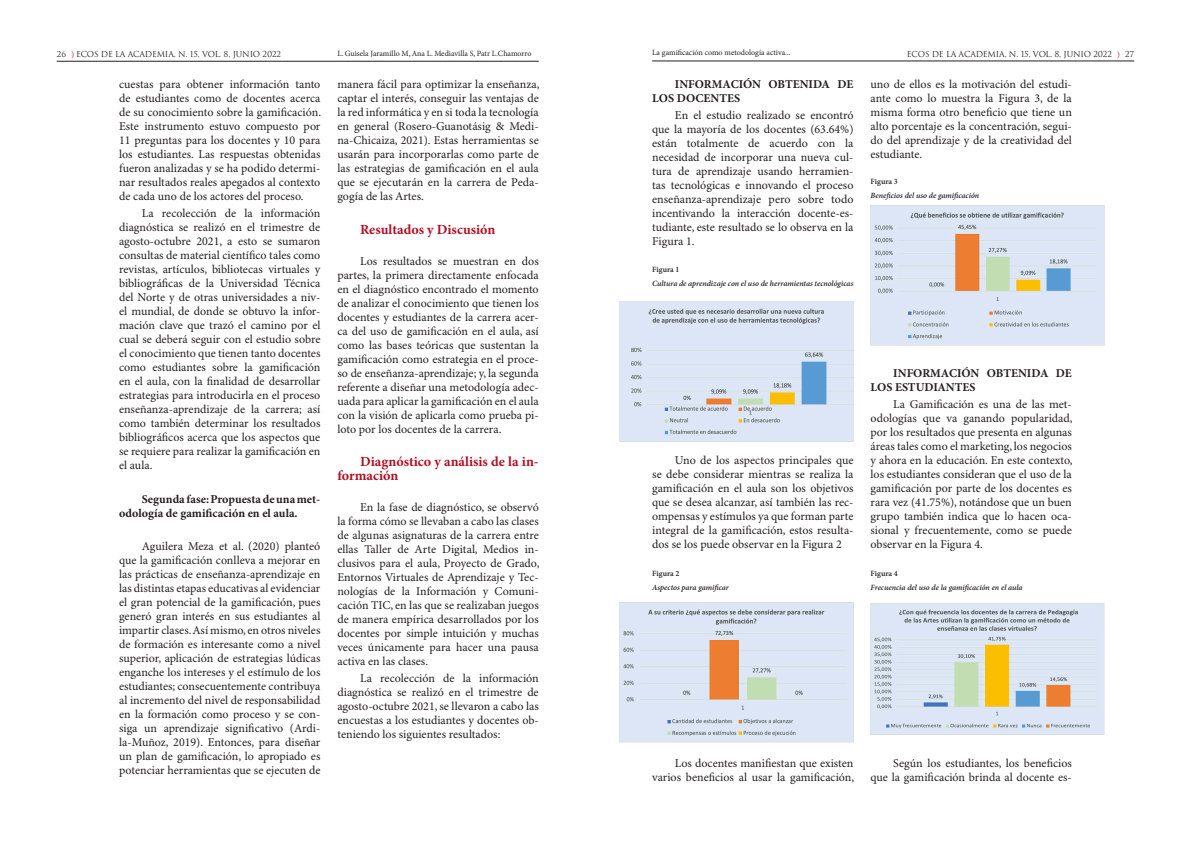
<style>
.page{position:relative;width:1191px;height:842px;background:#fff}
.page>*{position:absolute;margin:0;border:0;box-sizing:border-box;transform-origin:0 0}
.Body_Text{font:700 14px/14px "Minion Pro";color:#af1023}
.Body_Text-2{font:12px/14px "Minion Pro";letter-spacing:-.01em;color:#231f20;text-align:justify}
.Body_Text-3{font:700 12px/14px "Minion Pro";color:#231f20}
.tablas{font:italic 600 8px "Minion Pro";letter-spacing:-.005em;color:#231f20}
.Body_Text-4{font:8px "Minion Pro";letter-spacing:-.015em;color:#231f20}
.t1{font:8px "Trajan";letter-spacing:-.02em;color:#231f20}
.tablas-2{font:600 8px "Minion Pro";color:#231f20}
.s1{font-family:"Minion Pro";color:#af1023}
</style>
<div class="page">
<hr style="left:652px;top:61px;width:482px;height:1px;background:#231f20">
<hr style="left:57px;top:61px;width:482px;height:1px;background:#231f20">
<img style="left:619px;top:301px;width:234px;height:140px">
<img style="left:619px;top:602px;width:234px;height:140px">
<img style="left:870px;top:205px;width:235px;height:140px">
<img style="left:870px;top:604px;width:235px;height:130px">
<p class="Body_Text-4" style="left:652px;top:48px;width:140px">La gamificación como metodología activa...</p>
<p class="t1" style="left:57px;top:49px;width:226px">26 <span class="s1">)</span> ECOS DE LA ACADEMIA, N. 15, VOL. 8, JUNIO 2022</p>
<p class="t1" style="left:907px;top:49px;width:229px">ECOS DE LA ACADEMIA, N. 15, VOL. 8, JUNIO 2022 <span class="s1">)</span> 27</p>
<p class="Body_Text-3" style="left:652px;top:78px;width:203px;text-indent:23px">INFORMACIÓN OBTENIDA DE<br>LOS DOCENTES</p>
<p class="Body_Text-2" style="left:652px;top:109px;width:203px;text-indent:23px">En el estudio realizado se encontró que la mayoría de los docentes (63.64%) están totalmente de acuerdo con la necesidad de incorporar una nueva cul&shy;tura de aprendizaje usando herramien&shy;tas tecnológicas e innovando el proceso enseñanza-aprendizaje pero sobre todo incentivando la interacción docente-es&shy;tudiante, este resultado se lo observa en la Figura 1.</p>
<p class="Body_Text-4" style="left:337px;top:49px;width:195px">L. Guisela Jaramillo M, Ana L. Mediavilla S, Patr L.Chamorro</p>
<p class="Body_Text-2" style="left:119px;top:78px;width:203px">cuestas para obtener información tanto de estudiantes como de docentes acerca de su conocimiento sobre la gamificación.<br>Este instrumento estuvo compuesto por 11 preguntas para los docentes y 10 para los estudiantes. Las respuestas obtenidas fueron analizadas y se ha podido determi&shy;nar resultados reales apegados al contexto de cada uno de los actores del proceso.</p>
<p class="Body_Text-2" style="left:119px;top:207px;width:203px;text-indent:23px">La recolección de la información diagnóstica se realizó en el trimestre de agosto-octubre 2021, a esto se sumaron consultas de material científico tales como revistas, artículos, bibliotecas virtuales y bibliográficas de la Universidad Técnica del Norte y de otras universidades a niv&shy;el mundial, de donde se obtuvo la infor&shy;mación clave que trazó el camino por el cual se deberá seguir con el estudio sobre el conocimiento que tienen tanto docentes como estudiantes sobre la gamificación en el aula, con la finalidad de desarrollar estrategias para introducirla en el proceso enseñanza-aprendizaje de la carrera; así como también determinar los resultados bibliográficos acerca que los aspectos que se requiere para realizar la gamificación en el aula.</p>
<p class="Body_Text-3" style="left:119px;top:492px;width:203px;text-indent:23px">Segunda fase: Propuesta de una met&shy;odología de gamificación en el aula.</p>
<p class="Body_Text-2" style="left:119px;top:540px;width:203px;text-indent:23px">Aguilera Meza et al. (2020) planteó que la gamificación conlleva a mejorar en las prácticas de enseñanza-aprendizaje en las distintas etapas educativas al evidenciar el gran potencial de la gamificación, pues generó gran interés en sus estudiantes al impartir clases. Así mismo, en otros niveles de formación es interesante como a nivel superior, aplicación de estrategias lúdicas enganche los intereses y el estímulo de los estudiantes; consecuentemente contribuya al incremento del nivel de responsabilidad en la formación como proceso y se con&shy;siga un aprendizaje significativo (Ardi&shy;la-Muñoz, 2019). Entonces, para diseñar un plan de gamificación, lo apropiado es potenciar herramientas que se ejecuten de</p>
<p class="Body_Text-2" style="left:337px;top:78px;width:203px">manera fácil para optimizar la enseñanza, captar el interés, conseguir las ventajas de la red informática y en si toda la tecnología en general (Rosero-Guanotásig &amp; Medi&shy;na-Chicaiza, 2021). Estas herramientas se usarán para incorporarlas como parte de las estrategias de gamificación en el aula que se ejecutarán en la carrera de Peda&shy;gogía de las Artes.</p>
<p class="Body_Text" style="left:360px;top:223px;width:137px">Resultados y Discusión</p>
<p class="Body_Text-2" style="left:337px;top:254px;width:203px;text-indent:23px">Los resultados se muestran en dos partes, la primera directamente enfocada en el diagnóstico encontrado el momento de analizar el conocimiento que tienen los docentes y estudiantes de la carrera acer&shy;ca del uso de gamificación en el aula, así como las bases teóricas que sustentan la gamificación como estrategia en el proce&shy;so de enseñanza-aprendizaje; y, la segunda referente a diseñar una metodología adec&shy;uada para aplicar la gamificación en el aula con la visión de aplicarla como prueba pi&shy;loto por los docentes de la carrera.</p>
<p class="Body_Text" style="left:337px;top:455px;width:203px;text-indent:23px">Diagnóstico y análisis de la in&shy;formación</p>
<p class="Body_Text-2" style="left:337px;top:501px;width:203px;text-indent:23px">En la fase de diagnóstico, se observó la forma cómo se llevaban a cabo las clases de algunas asignaturas de la carrera entre ellas Taller de Arte Digital, Medios in&shy;clusivos para el aula, Proyecto de Grado, Entornos Virtuales de Aprendizaje y Tec&shy;nologías de la Información y Comuni&shy;cación TIC, en las que se realizaban juegos de manera empírica desarrollados por los docentes por simple intuición y muchas veces únicamente para hacer una pausa activa en las clases.</p>
<p class="Body_Text-2" style="left:337px;top:672px;width:203px;text-indent:23px">La recolección de la información diagnóstica se realizó en el trimestre de agosto-octubre 2021, se llevaron a cabo las encuestas a los estudiantes y docentes ob&shy;teniendo los siguientes resultados:</p>
<p class="Body_Text-2" style="left:870px;top:78px;width:203px">uno de ellos es la motivación del estudi&shy;ante como lo muestra la Figura 3, de la misma forma otro beneficio que tiene un alto porcentaje es la concentración, segui&shy;do del aprendizaje y de la creatividad del estudiante.</p>
<p class="tablas-2" style="left:870px;top:177px;width:29px">Figura 3</p>
<p class="tablas" style="left:870px;top:191px;width:110px">Beneficios del uso de gamificación</p>
<p class="tablas-2" style="left:652px;top:265px;width:29px">Figura 1</p>
<p class="tablas" style="left:652px;top:279px;width:203px">Cultura de aprendizaje con el uso de herramientas tecnológicas</p>
<p class="Body_Text-3" style="left:870px;top:367px;width:203px;text-indent:23px">INFORMACIÓN OBTENIDA DE<br>LOS ESTUDIANTES</p>
<p class="Body_Text-2" style="left:870px;top:397px;width:203px;text-indent:23px">La Gamificación es una de las met&shy;odologías que va ganando popularidad, por los resultados que presenta en algunas áreas tales como el marketing, los negocios y ahora en la educación. En este contexto, los estudiantes consideran que el uso de la gamificación por parte de los docentes es rara vez (41.75%), notándose que un buen grupo también indica que lo hacen oca&shy;sional y frecuentemente, como se puede observar en la Figura 4.</p>
<p class="Body_Text-2" style="left:652px;top:453px;width:203px;text-indent:23px">Uno de los aspectos principales que se debe considerar mientras se realiza la gamificación en el aula son los objetivos que se desea alcanzar, así también las rec&shy;ompensas y estímulos ya que forman parte integral de la gamificación, estos resulta&shy;dos se los puede observar en la Figura 2</p>
<p class="tablas-2" style="left:652px;top:569px;width:29px">Figura 2</p>
<p class="tablas" style="left:652px;top:583px;width:78px">Aspectos para gamificar</p>
<p class="tablas-2" style="left:870px;top:569px;width:29px">Figura 4</p>
<p class="tablas" style="left:870px;top:583px;width:154px">Frecuencia del uso de la gamificación en el aula</p>
<p class="Body_Text-2" style="left:652px;top:756px;width:203px;text-align:right">Los docentes manifiestan que existen varios beneficios al usar la gamificación,</p>
<p class="Body_Text-2" style="left:870px;top:756px;width:203px;text-align:right">Según los estudiantes, los beneficios<br>que la gamificación brinda al docente es-</p>
</div>
